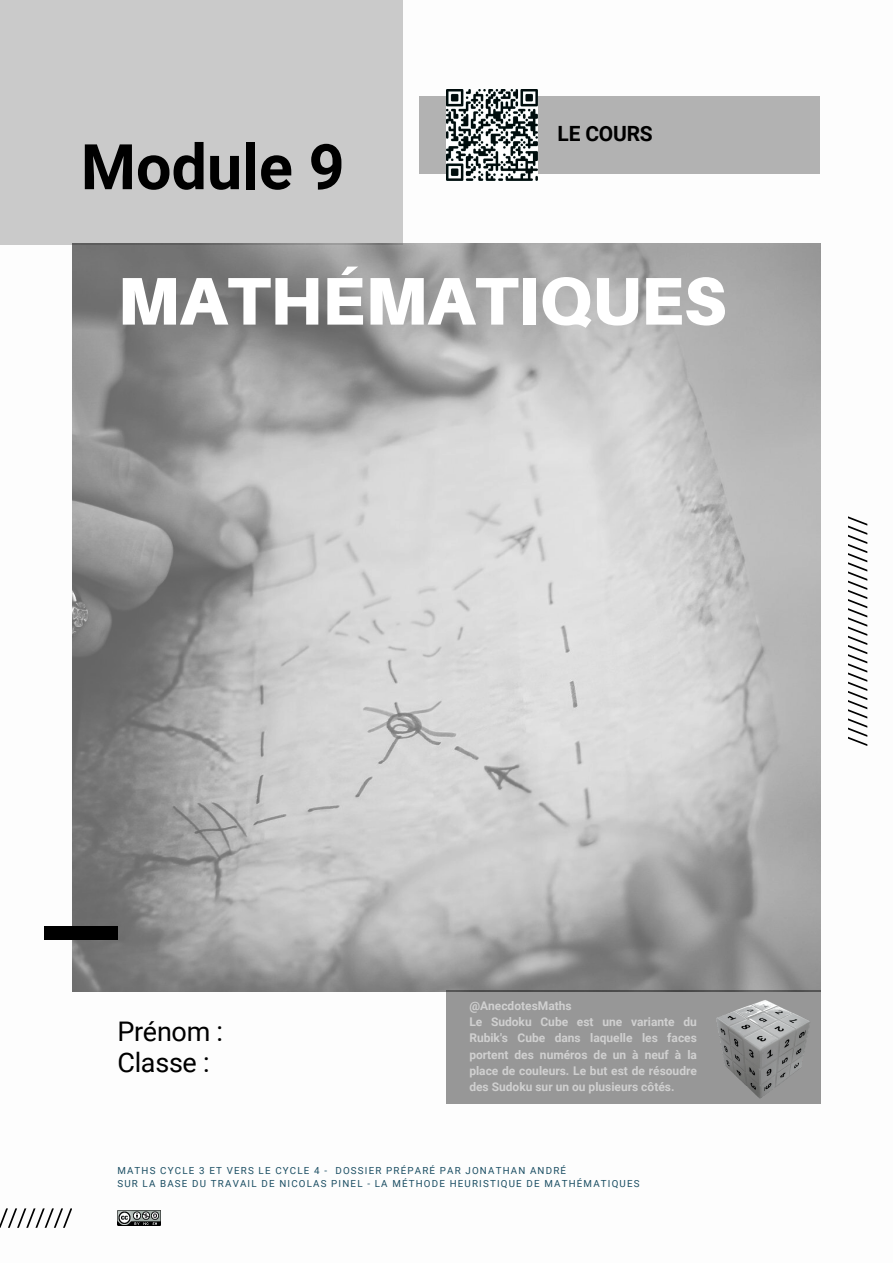
<style>
.page{position:relative;width:893px;height:1264px;background:#fff}
.page>*{position:absolute;margin:0;border:0;box-sizing:border-box;transform-origin:0 0}
.t1{font:900 67.5px "Aileron";color:#fff}
.t2{font:700 63px "Roboto";color:#000}
.t3{font:27px/32px "Roboto";letter-spacing:-.01em;color:#000}
.t4{font:700 21px "Roboto";letter-spacing:-.01em;color:#000}
.t5{font:700 12px/16.4px "Roboto";color:#d0d0d0}
.t6{font:9.75px/13px "Roboto";letter-spacing:.12em;color:#1b4e63}
</style>
<div class="page">
<div style="left:0;top:0;width:403px;height:244px;background:#cacaca"></div>
<img style="left:72px;top:244px;width:748px;height:747px">
<div style="left:44px;top:926px;width:73px;height:13px;background:#000"></div>
<svg style="left:0;top:1208px;width:72px;height:19px"></svg>
<svg style="left:848px;top:516px;width:19px;height:230px"></svg>
<img style="left:117px;top:1210px;width:43px;height:15px">
<div style="left:446px;top:990px;width:374px;height:114px;background:#979797"></div>
<img style="left:716px;top:1000px;width:94px;height:99px">
<div style="left:419px;top:96px;width:400px;height:78px;background:#b2b2b2"></div>
<img style="left:446px;top:89px;width:91px;height:91px">
<h2 class="t2" style="left:81px;top:131px;width:265px">Module 9</h2>
<h3 class="t4" style="left:557px;top:121px;width:97px">LE COURS</h3>
<h1 class="t1" style="left:117px;top:259px;width:610px">MATHÉMATIQUES</h1>
<h3 class="t3" style="left:117px;top:1015px;width:107px">Prénom :<br>Classe :</h3>
<p class="t5" style="left:469px;top:997px;width:229px">@AnecdotesMaths<br>Le Sudoku Cube est une variante du Rubik's Cube dans laquelle les faces portent des numéros de un à neuf à la place de couleurs. Le but est de résoudre des Sudoku sur un ou plusieurs côtés.</p>
<p class="t6" style="left:117px;top:1163px;width:523px">MATHS CYCLE 3 ET VERS LE CYCLE 4 - DOSSIER PRÉPARÉ PAR JONATHAN ANDRÉ<br>SUR LA BASE DU TRAVAIL DE NICOLAS PINEL - LA MÉTHODE HEURISTIQUE DE MATHÉMATIQUES</p>
</div>
